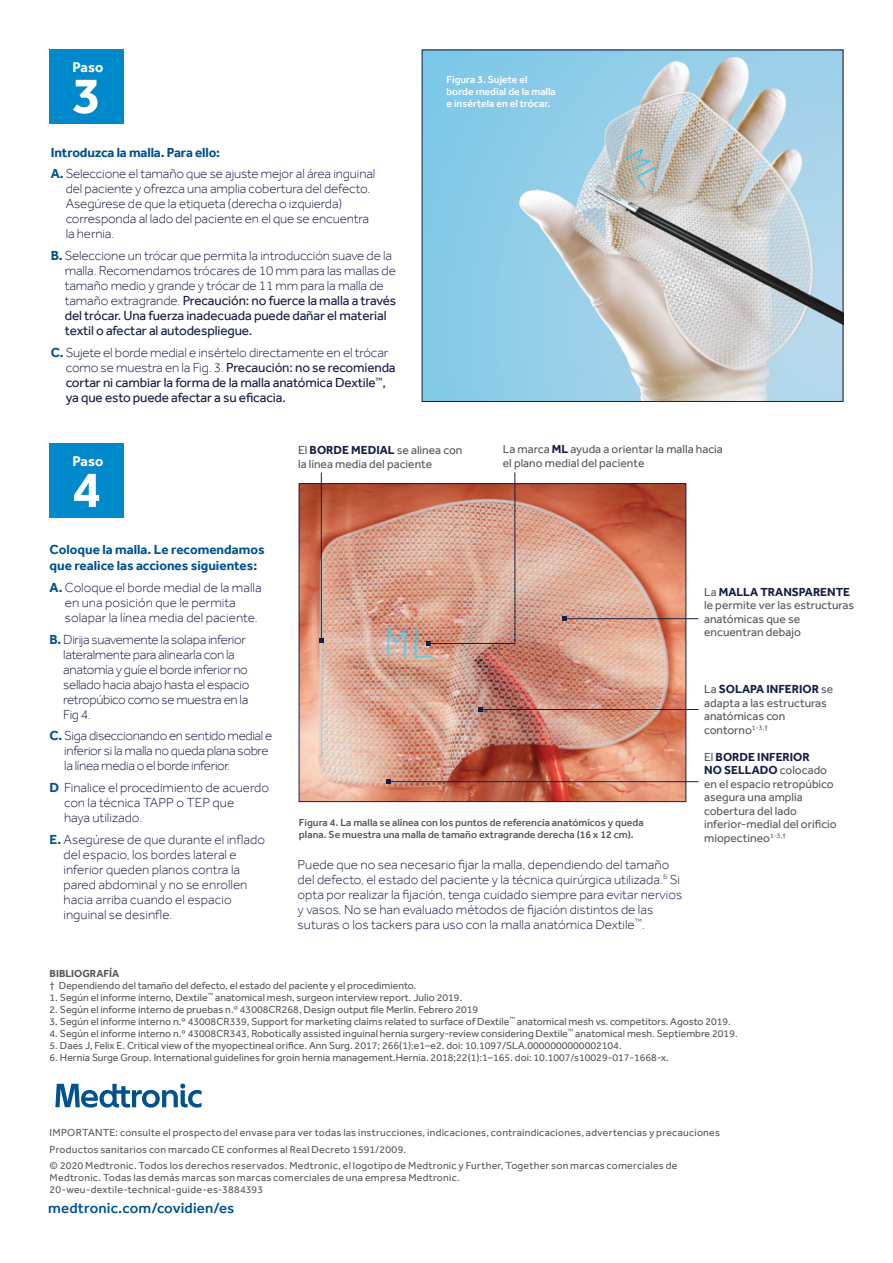
<style>
.page{position:relative;width:893px;height:1263px;background:#fff}
.page>*{position:absolute;margin:0;border:0;box-sizing:border-box;transform-origin:0 0}
.t1{font:700 52.5px "Effra";color:#fff}
.t2{font:500 15px "Effra";letter-spacing:.005em;color:#02528e}
.t3{font:700 14.55px "Effra";color:#fff}
.t4{font:300 13.5px/15px "Effra";letter-spacing:-.01em;color:#171e43}
.t5{font:13.5px/15px "Effra";letter-spacing:-.01em;color:#171e43}
.t6{font:700 13.5px/16.5px "Effra";color:#02528e}
.t7{font:12px/13.5px "Effra";color:#58595b}
.Legal_Attribution{font:10.5px "Effra";color:#58595b}
.Legal_Attribution-2{font:10.5px/12px "Effra";letter-spacing:.025em;color:#58595b}
.Legal_Attribution-3{font:10.5px "Effra";letter-spacing:.02em;color:#58595b}
.t8{font:500 10.5px/12px "Effra";color:#58595b}
.t9{font:500 10.5px/12px "Effra";color:#fff}
.Legal_Attribution-4{font:700 10.5px "Effra";color:#58595b}
.s1{font-weight:700;color:#02528e}
.s2{font-weight:400}
.s3{font-weight:300}
.s4{font-weight:700;color:#171e43}
</style>
<div class="page">
<img style="left:424px;top:52px;width:417px;height:348px">
<img style="left:301px;top:485px;width:383px;height:315px">
<div style="left:299px;top:483px;width:387px;height:319px;border:1px solid #171e43"></div>
<hr style="left:565px;top:618px;width:134px;height:1px;background:#171e43">
<svg style="left:562px;top:616px;width:5px;height:5px"></svg>
<svg style="left:426px;top:472px;width:90px;height:174px;background:#d3a18f"></svg>
<hr style="left:321px;top:472px;width:1px;height:168px;background:#171e43">
<svg style="left:319px;top:638px;width:5px;height:5px"></svg>
<hr style="left:480px;top:709px;width:219px;height:1px;background:#171e43">
<svg style="left:478px;top:707px;width:5px;height:5px"></svg>
<hr style="left:389px;top:781px;width:310px;height:1px;background:#171e43">
<svg style="left:386px;top:779px;width:5px;height:5px"></svg>
<svg style="left:55px;top:1083px;width:147px;height:24px"></svg>
<div style="left:50px;top:50px;width:74px;height:74px;background:#008acb"></div>
<div style="left:50px;top:444px;width:74px;height:74px;background:#008acb"></div>
<p class="t3" style="left:72px;top:59px;width:32px">Paso</p>
<p class="t1" style="left:73px;top:63px;width:30px">3</p>
<p class="t6" style="left:51px;top:144px;width:171px">Introduzca la malla. Para ello:</p>
<p class="t4" style="left:66px;top:166px;width:311px;text-indent:-15px"><span class="s1">A.</span> Seleccione el tamaño que se ajuste mejor al área inguinal del paciente y ofrezca una amplia cobertura del defecto.<br>Asegúrese de que la etiqueta (derecha o izquierda) corresponda al lado del paciente en el que se encuentra la hernia.</p>
<p class="t4" style="left:65px;top:248px;width:333px;text-indent:-14px"><span class="s1">B.</span> Seleccione un trócar que permita la introducción suave de la malla. Recomendamos trócares de 10 mm para las mallas de tamaño medio y grande y trócar de 11 mm para la malla de tamaño extragrande. <span class="s2">Precaución: no fuerce la malla a través del trócar. Una fuerza inadecuada puede dañar el material textil o afectar al autodespliegue.</span></p>
<p class="t5" style="left:66px;top:345px;width:331px;text-indent:-15px"><span class="s1">C.</span> <span class="s3">Sujete el borde medial e insértelo directamente en el trócar como se muestra en la Fig. 3.</span> Precaución: no se recomienda cortar ni cambiar la forma de la malla anatómica Dextile<sup>™</sup>, ya que esto puede afectar a su eficacia.</p>
<p class="t9" style="left:446px;top:73px;width:111px">Figura 3. Sujete el borde medial de la malla e insértela en el trócar.</p>
<p class="t3" style="left:72px;top:453px;width:32px">Paso</p>
<p class="t1" style="left:73px;top:457px;width:30px">4</p>
<p class="t6" style="left:50px;top:541px;width:216px">Coloque la malla. Le recomendamos que realice las acciones siguientes:</p>
<p class="t4" style="left:65px;top:580px;width:198px;text-indent:-15px"><span class="s1">A.</span> Coloque el borde medial de la malla en una posición que le permita solapar la línea media del paciente.</p>
<p class="t4" style="left:63px;top:632px;width:188px;text-indent:-14px"><span class="s1">B.</span> Dirija suavemente la solapa inferior lateralmente para alinearla con la anatomía y guíe el borde inferior no sellado hacia abajo hasta el espacio retropúbico como se muestra en la<br>Fig 4.</p>
<p class="t4" style="left:64px;top:728px;width:210px;text-indent:-15px"><span class="s1">C.</span> Siga diseccionando en sentido medial e inferior si la malla no queda plana sobre la línea media o el borde inferior.</p>
<p class="t4" style="left:64px;top:780px;width:207px;text-indent:-14px"><span class="s1">D</span> Finalice el procedimiento de acuerdo con la técnica TAPP o TEP que<br>haya utilizado.</p>
<p class="t4" style="left:64px;top:832px;width:203px;text-indent:-14px"><span class="s1">E.</span> Asegúrese de que durante el inflado del espacio, los bordes lateral e inferior queden planos contra la pared abdominal y no se enrollen hacia arriba cuando el espacio inguinal se desinfle.</p>
<p class="t7" style="left:298px;top:443px;width:166px">El <span class="s4">BORDE MEDIAL</span> se alinea con la línea media del paciente</p>
<p class="t7" style="left:503px;top:442px;width:222px">La marca <span class="s4">ML</span> ayuda a orientar la malla hacia el plano medial del paciente</p>
<p class="t7" style="left:704px;top:585px;width:152px">La <span class="s4">MALLA TRANSPARENTE </span>le permite ver las estructuras anatómicas que se encuentran debajo</p>
<p class="t8" style="left:299px;top:816px;width:346px">Figura 4. La malla se alinea con los puntos de referencia anatómicos y queda plana. Se muestra una malla de tamaño extragrande derecha (16 x 12 cm).</p>
<p class="t4" style="left:298px;top:857px;width:386px">Puede que no sea necesario fijar la malla, dependiendo del tamaño del defecto, el estado del paciente y la técnica quirúrgica utilizada.<sup>6</sup> Si opta por realizar la fijación, tenga cuidado siempre para evitar nervios y vasos. No se han evaluado métodos de fijación distintos de las suturas o los tackers para uso con la malla anatómica Dextile<sup>™</sup>.</p>
<p class="t7" style="left:704px;top:682px;width:131px">La <span class="s4">SOLAPA INFERIOR</span> se adapta a las estructuras anatómicas con contorno<sup>1-3,†</sup></p>
<p class="t7" style="left:704px;top:750px;width:134px">El <span class="s4">BORDE INFERIOR<br>NO SELLADO</span> colocado en el espacio retropúbico asegura una amplia cobertura del lado inferior-medial del orificio miopectineo<sup>1-3,†</sup></p>
<p class="Legal_Attribution-4" style="left:50px;top:967px;width:71px">BIBLIOGRAFÍA</p>
<p class="Legal_Attribution" style="left:50px;top:979px;width:368px">† Dependiendo del tamaño del defecto, el estado del paciente y el procedimiento.</p>
<p class="Legal_Attribution" style="left:50px;top:991px;width:414px">1. Según el informe interno, Dextile<sup>™</sup> anatomical mesh, surgeon interview report. Julio 2019.</p>
<p class="Legal_Attribution" style="left:50px;top:1003px;width:430px">2. Según el informe interno de pruebas n.º 43008CR268, Design output file Merlin. Febrero 2019</p>
<p class="Legal_Attribution" style="left:50px;top:1015px;width:683px">3. Según el informe interno n.º 43008CR339, Support for marketing claims related to surface of Dextile<sup>™</sup> anatomical mesh vs. competitors. Agosto 2019.</p>
<p class="Legal_Attribution" style="left:50px;top:1027px;width:690px">4. Según el informe interno n.º 43008CR343, Robotically assisted inguinal hernia surgery-review considering Dextile<sup>™</sup> anatomical mesh. Septiembre 2019.</p>
<p class="Legal_Attribution" style="left:50px;top:1039px;width:574px">5. Daes J, Felix E. Critical view of the myopectineal orifice. Ann Surg. 2017; 266(1):e1–e2. doi: 10.1097/SLA.0000000000002104.</p>
<p class="Legal_Attribution" style="left:50px;top:1051px;width:621px">6. Hernia Surge Group. International guidelines for groin hernia management.Hernia. 2018;22(1):1–165. doi: 10.1007/s10029-017-1668-x.</p>
<p class="Legal_Attribution-3" style="left:50px;top:1127px;width:672px">IMPORTANTE: consulte el prospecto del envase para ver todas las instrucciones, indicaciones, contraindicaciones, advertencias y precauciones</p>
<p class="Legal_Attribution-3" style="left:50px;top:1143px;width:358px">Productos sanitarios con marcado CE conformes al Real Decreto 1591/2009.</p>
<p class="Legal_Attribution-2" style="left:50px;top:1159px;width:629px">© 2020 Medtronic. Todos los derechos reservados. Medtronic, el logotipo de Medtronic y Further, Together son marcas comerciales de<br>Medtronic. Todas las demás marcas son marcas comerciales de una empresa Medtronic.<br>20-weu-dextile-technical-guide-es-3884393</p>
<p class="t2" style="left:48px;top:1199px;width:188px">medtronic.com/covidien/es</p>
</div>
